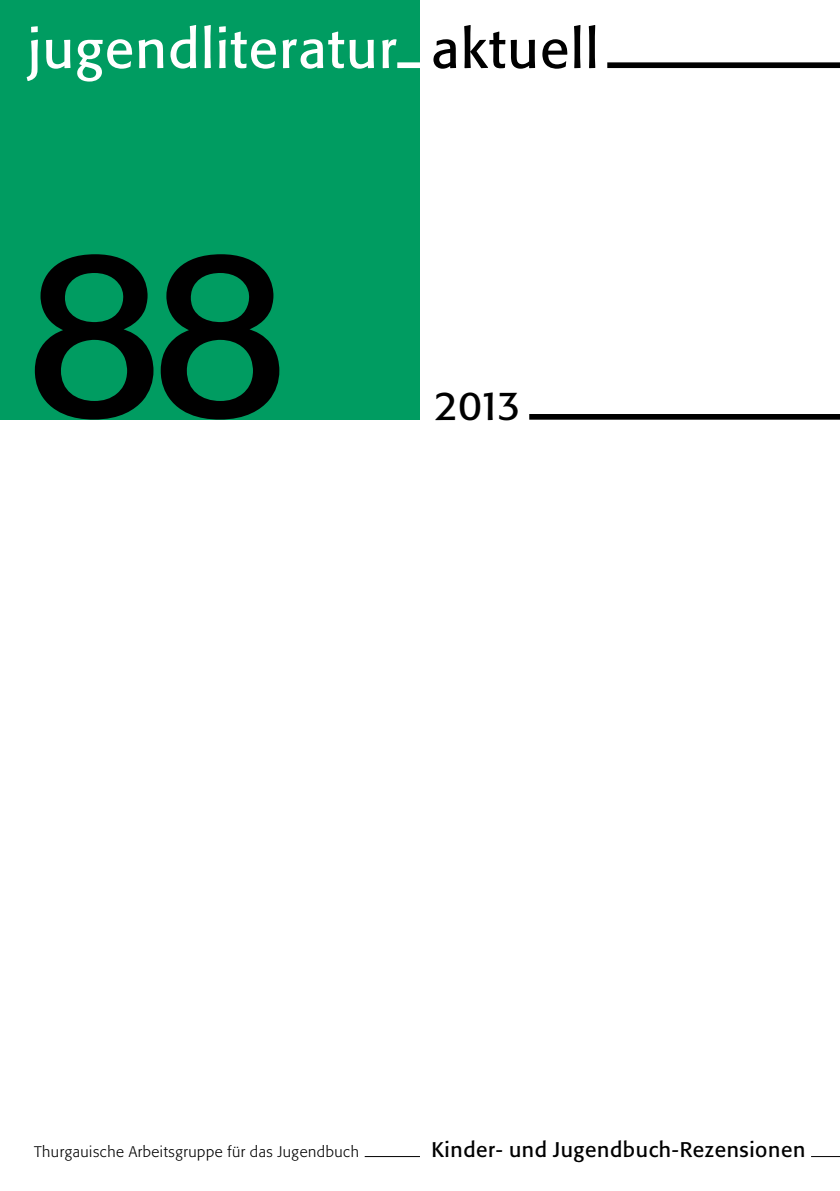
<style>
.page{position:relative;width:840px;height:1191px;background:#fff}
.page>*{position:absolute;margin:0;border:0;box-sizing:border-box;transform-origin:0 0}
.t1{font:237px "Formata BQ";color:#000}
.t2{font:54px "Formata BQ";letter-spacing:.025em;color:#fff}
.t3{font:40px "Formata BQ";color:#000}
.t4{font:21px "Formata BQ";letter-spacing:.03em;color:#000}
.t5{font:300 15.2px "Formata BQ";letter-spacing:.035em;color:#000}
.s1{color:#000}
</style>
<div class="page">
<div style="left:0;top:0;width:420px;height:420px;background:#009c61"></div>
<div style="left:607px;top:62px;width:232px;height:6px;background:#000"></div>
<div style="left:397px;top:62px;width:23px;height:6px;background:#fff"></div>
<hr style="left:364px;top:1156px;width:56px;height:1px;background:#000">
<svg style="left:811px;top:1156px;width:28px;height:1px"></svg>
<div style="left:529px;top:414px;width:310px;height:6px;background:#000"></div>
<h2 class="t2" style="left:28px;top:19px;width:572px">jugendliteratur <span class="s1">aktuell</span></h2>
<h1 class="t1" style="left:25px;top:204px;width:265px">88</h1>
<h3 class="t3" style="left:434px;top:384px;width:88px">2013</h3>
<p class="t5" style="left:34px;top:1143px;width:326px">Thurgauische Arbeitsgruppe für das Jugendbuch</p>
<h3 class="t4" style="left:431px;top:1138px;width:375px">Kinder- und Jugendbuch-Rezensionen</h3>
</div>
